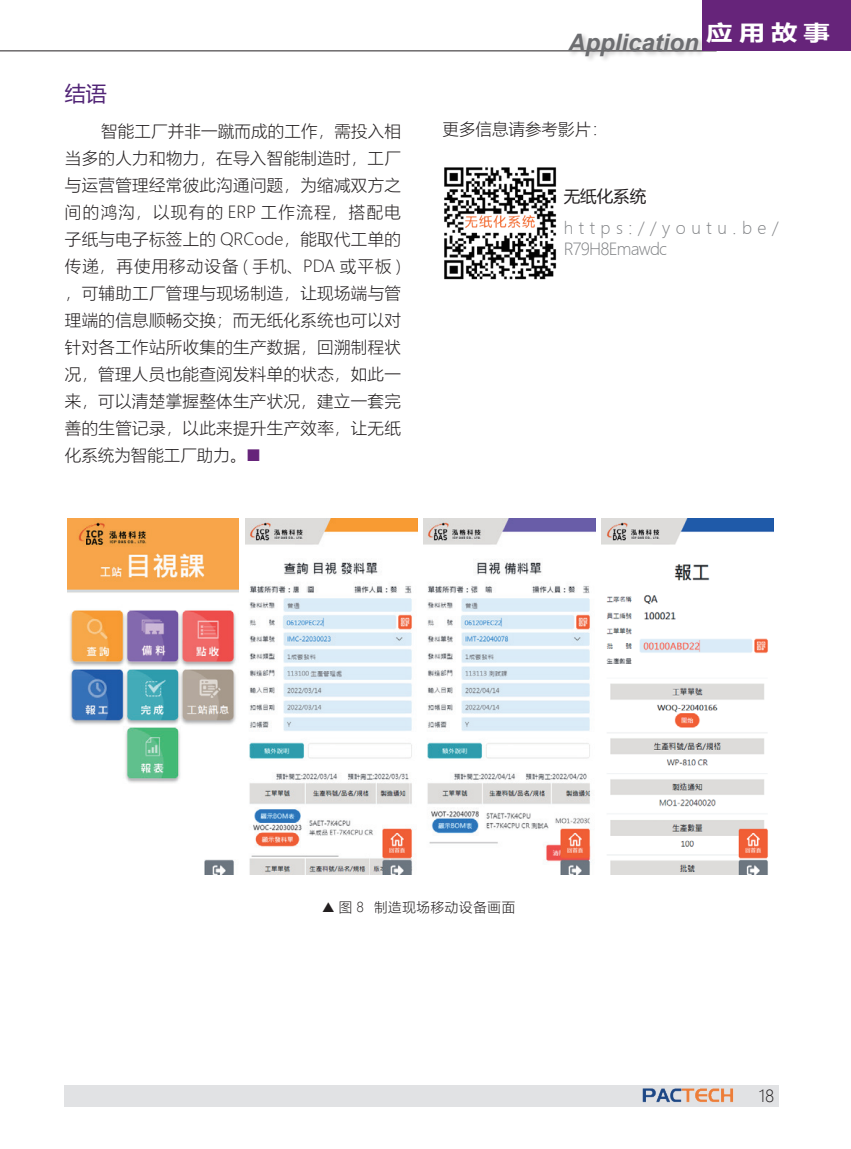
<style>
.page{position:relative;width:851px;height:1149px;background:#fff}
.page>*{position:absolute;margin:0;border:0;box-sizing:border-box;transform-origin:0 0}
.t1{font:italic 700 24px "Arial";color:#6c6d70}
.t2{font:700 21px "Microsoft Ya Hei";color:#fff;scale:1.25 1}
.t3{font:21px "Microsoft Ya Hei";color:#512476}
.t4{font:300 16.5px/27px "Microsoft Ya Hei";letter-spacing:.02em;color:#231f20;text-align:justify}
.t5{font:300 16.5px/21px "Microsoft Ya Hei";letter-spacing:-.05em;color:#808285}
.t6{font:300 16.5px "Microsoft Ya Hei";color:#231f20}
.t7{font:16.5px "Microsoft Ya Hei";color:#231f20}
.t8{font:300 13.5px "Microsoft Ya Hei";letter-spacing:.05em;color:#231f20}
.s1{color:#66247a}
</style>
<div class="page">
<hr style="left:0;top:51px;width:716px;height:1px;background:#231f20">
<div style="left:702px;top:0;width:148px;height:51px;background:#66247a"></div>
<div style="left:567px;top:32px;width:138px;height:31px;background:#231f20;opacity:.25"></div>
<div style="left:64px;top:1084px;width:714px;height:22px;background:#e1e2e4"></div>
<img style="left:638px;top:1084px;width:98px;height:19px">
<img style="left:444px;top:167px;width:113px;height:113px">
<img style="left:67px;top:518px;width:172px;height:356px">
<img style="left:245px;top:518px;width:172px;height:356px">
<img style="left:423px;top:518px;width:172px;height:356px">
<img style="left:601px;top:518px;width:172px;height:356px">
<h1 class="t1" style="left:568px;top:26px;width:132px">Application</h1>
<p class="t2" style="left:706px;top:17px;width:100px">应用故事</p>
<p class="t3" style="left:65px;top:79px;width:44px">结语</p>
<p class="t4" style="left:65px;top:117px;width:337px;text-indent:36px">智能工厂并非一蹴而成的工作，需投入相当多的人力和物力，在导入智能制造时，工厂与运营管理经常彼此沟通问题，为缩减双方之间的鸿沟，以现有的 ERP 工作流程，搭配电子纸与电子标签上的 QRCode，能取代工单的传递，再使用移动设备 ( 手机、PDA 或平板 )，可辅助工厂管理与现场制造，让现场端与管理端的信息顺畅交换；而无纸化系统也可以对针对各工作站所收集的生产数据，回溯制程状况，管理人员也能查阅发料单的状态，如此一来，可以清楚掌握整体生产状况，建立一套完善的生管记录，以此来提升生产效率，让无纸化系统为智能工厂助力。<span class="s1">■</span></p>
<p class="t6" style="left:442px;top:118px;width:166px">更多信息请参考影片：</p>
<p class="t7" style="left:563px;top:185px;width:84px">无纸化系统</p>
<p class="t5" style="left:563px;top:217px;width:216px">https://youtu.be/<br>R79H8Emawdc</p>
<p class="t8" style="left:339px;top:897px;width:178px">图 8 制造现场移动设备画面</p>
<p class="t4" style="left:758px;top:1081px;width:17px">18</p>
</div>
